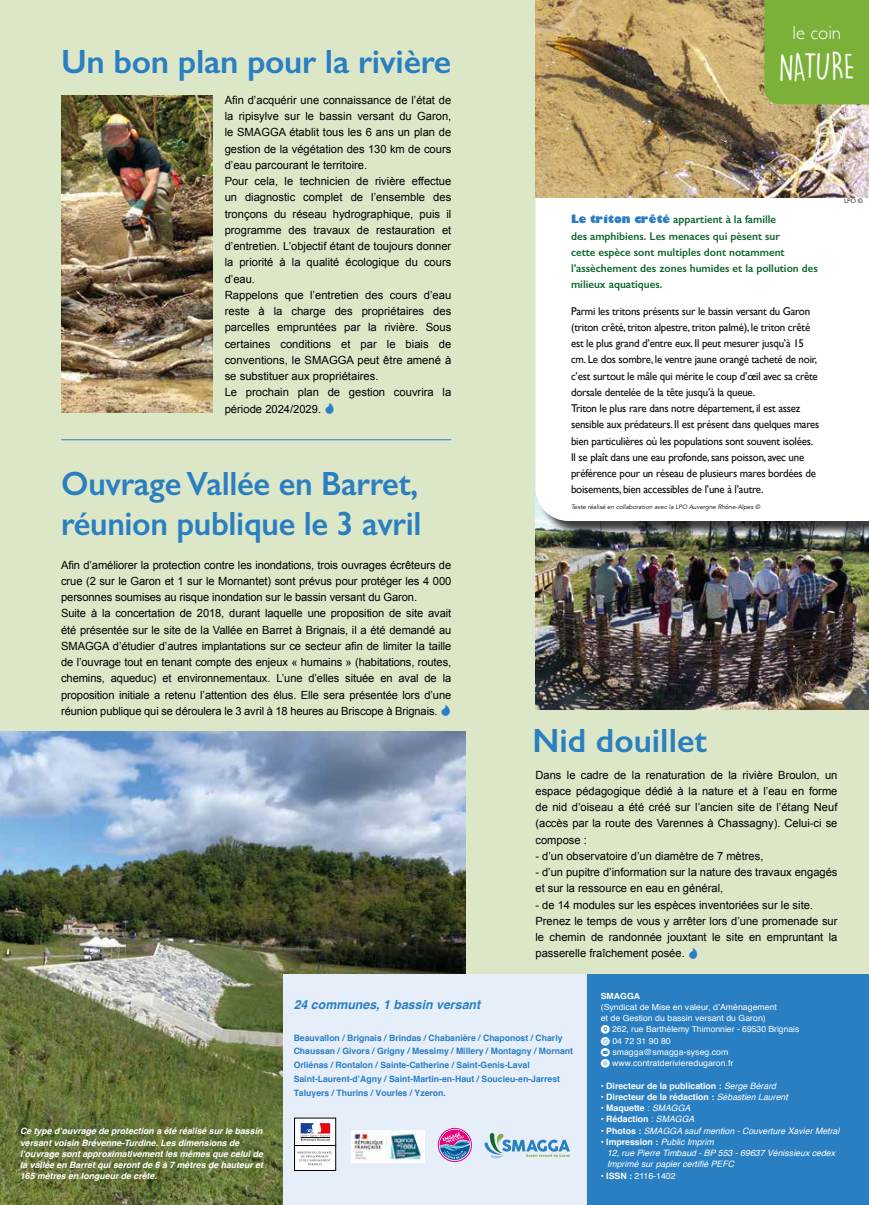
<style>
.page{position:relative;width:869px;height:1205px;background:#fff}
.page>*{position:absolute;margin:0;border:0;box-sizing:border-box;transform-origin:0 0}
.t1{font:35px "DK Lemon Yellow Sun";letter-spacing:-.03em;color:#fff}
.t2{font:600 33.75px/40.5px "Gill Sans";letter-spacing:-.01em;color:#2a7fc2;scale:.96 1}
.t3{font:600 33.75px "Gill Sans";letter-spacing:-.01em;color:#2a7fc2}
.t4{font:300 18.75px "Gill Sans";color:#fff}
.t5{font:italic 700 12.5px "Helvetica";color:#2a7fc2}
.t6{font:11.25px/16.2px "Arial";color:#000}
.t7{font:11.25px/16.2px "Gill Sans";letter-spacing:-.02em;color:#08080b}
.t8{font:600 11.25px/16.2px "Gill Sans";color:#10672f}
.t9{font:700 8.75px/13.8px "Helvetica";color:#2a7fc2}
.t10{font:italic 700 8.75px/11.2px "Helvetica";color:#fff}
.t11{font:italic 8.75px/11.2px "Helvetica";color:#fff}
.t12{font:700 8.75px "Helvetica";color:#fff}
.t13{font:8.75px "Helvetica";color:#fff}
.t14{font:8.38px/11.2px "Helvetica";color:#fff;scale:1.04 1}
.t15{font:700 8.38px "Helvetica";color:#fff;scale:1.04 1}
.t16{font:italic 6.25px "Avenir";color:#000}
.t17{font:6.25px "Avenir";color:#000}
.s1{font-family:"Mostly Waves";color:#2a7fc2}
.s2{font-weight:800;color:#2a7fc2}
.s3{font-family:"Social Media Circled"}
.s4{font-weight:400;font-style:italic}
.s5{font-weight:400}
.s6{font-weight:700;font-style:normal}
.s7{font-weight:700}
</style>
<div class="page">
<div style="left:0;top:0;width:868px;height:974px;background:#dce7c7"></div>
<img style="left:61px;top:96px;width:151px;height:316px">
<hr style="left:61px;top:439px;width:390px;height:1px;background:#2a7fc2">
<img style="left:535px;top:521px;width:333px;height:189px">
<img style="left:0;top:731px;width:465px;height:474px">
<div style="left:283px;top:974px;width:585px;height:231px;background:#e6eefa"></div>
<img style="left:351px;top:1130px;width:73px;height:32px">
<div style="left:294px;top:1145px;width:41px;height:25px;background:#fff"></div>
<div style="left:294px;top:1145px;width:41px;height:25px;border:1px solid #000"></div>
<div style="left:294px;top:1118px;width:41px;height:27px;background:#fff"></div>
<svg style="left:300px;top:1123px;width:30px;height:18px"></svg>
<svg style="left:297px;top:1151px;width:36px;height:14px"></svg>
<svg style="left:484px;top:1133px;width:85px;height:26px"></svg>
<svg style="left:437px;top:1127px;width:35px;height:35px"></svg>
<div style="left:586px;top:974px;width:282px;height:231px;background:#2a7fc2"></div>
<div style="left:537px;top:0;width:331px;height:536px;background:#000;opacity:.75"></div>
<svg style="left:535px;top:197px;width:333px;height:324px"></svg>
<img style="left:535px;top:0;width:333px;height:197px">
<div style="left:764px;top:0;width:104px;height:104px;background:#7bb039"></div>
<h2 class="t3" style="left:61px;top:42px;width:391px">Un bon plan pour la rivière</h2>
<p class="t6" style="left:224px;top:92px;width:228px">Afin d’acquérir une connaissance de l’état de la ripisylve sur le bassin versant du Garon, le SMAGGA établit tous les 6 ans un plan de gestion de la végétation des 130 km de cours d’eau parcourant le territoire.<br>Pour cela, le technicien de rivière effectue un diagnostic complet de l’ensemble des tronçons du réseau hydrographique, puis il programme des travaux de restauration et d’entretien. L’objectif étant de toujours donner la priorité à la qualité écologique du cours d’eau.<br>Rappelons que l’entretien des cours d’eau reste à la charge des propriétaires des parcelles empruntées par la rivière. Sous certaines conditions et par le biais de conventions, le SMAGGA peut être amené à se substituer aux propriétaires.<br>Le prochain plan de gestion couvrira la période 2024/2029. <span class="s1">C</span></p>
<h2 class="t2" style="left:61px;top:463px;width:377px">Ouvrage Vallée en Barret, réunion publique le 3 avril</h2>
<p class="t6" style="left:61px;top:557px;width:391px">Afin d’améliorer la protection contre les inondations, trois ouvrages écrêteurs de crue (2 sur le Garon et 1 sur le Mornantet) sont prévus pour protéger les 4 000 personnes soumises au risque inondation sur le bassin versant du Garon.<br>Suite à la concertation de 2018, durant laquelle une proposition de site avait été présentée sur le site de la Vallée en Barret à Brignais, il a été demandé au SMAGGA d’étudier d’autres implantations sur ce secteur afin de limiter la taille de l’ouvrage tout en tenant compte des enjeux « humains » (habitations, routes, chemins, aqueduc) et environnementaux. L’une d’elles située en aval de la proposition initiale a retenu l’attention des élus. Elle sera présentée lors d’une réunion publique qui se déroulera le 3 avril à 18 heures au Briscope à Brignais. <span class="s1">C</span></p>
<h3 class="t4" style="left:792px;top:18px;width:50px">le coin</h3>
<h1 class="t1" style="left:778px;top:46px;width:78px">NATURE</h1>
<p class="t8" style="left:570px;top:211px;width:248px"><span class="s2">Le triton crêté</span> appartient à la famille<br>des amphibiens. Les menaces qui pèsent sur<br>cette espèce sont multiples dont notamment l’assèchement des zones humides et la pollution des milieux aquatiques.</p>
<p class="t7" style="left:570px;top:303px;width:250px">Parmi les tritons présents sur le bassin versant du Garon (triton crêté, triton alpestre, triton palmé), le triton crêté est le plus grand d’entre eux. Il peut mesurer jusqu’à 15 cm. Le dos sombre, le ventre jaune orangé tacheté de noir, c’est surtout le mâle qui mérite le coup d’œil avec sa crête dorsale dentelée de la tête jusqu’à la queue.<br>Triton le plus rare dans notre département, il est assez sensible aux prédateurs. Il est présent dans quelques mares bien particulières où les populations sont souvent isolées.<br>Il se plaît dans une eau profonde, sans poisson, avec une préférence pour un réseau de plusieurs mares bordées de boisements, bien accessibles de l’une à l’autre.</p>
<p class="t16" style="left:570px;top:503px;width:190px">Texte réalisé en collaboration avec la LPO Auvergne Rhône-Alpes ©</p>
<p class="t17" style="left:843px;top:198px;width:20px">LPO ©</p>
<h2 class="t3" style="left:532px;top:720px;width:176px">Nid douillet</h2>
<p class="t6" style="left:535px;top:766px;width:303px;text-align:justify">Dans le cadre de la renaturation de la rivière Broulon, un espace pédagogique dédié à la nature et à l’eau en forme de nid d’oiseau a été créé sur l’ancien site de l’étang Neuf (accès par la route des Varennes à Chassagny). Celui-ci se compose :</p>
<p class="t6" style="left:535px;top:848px;width:229px">- d’un observatoire d’un diamètre de 7 mètres,</p>
<p class="t6" style="left:535px;top:864px;width:303px">- d’un pupitre d’information sur la nature des travaux engagés et sur la ressource en eau en général,</p>
<p class="t6" style="left:535px;top:896px;width:303px">- de 14 modules sur les espèces inventoriées sur le site.<br>Prenez le temps de vous y arrêter lors d’une promenade sur le chemin de randonnée jouxtant le site en empruntant la passerelle fraîchement posée. <span class="s1">C</span></p>
<p class="t10" style="left:20px;top:1125px;width:244px">Ce type d’ouvrage de protection a été réalisé sur le bassin versant voisin Brévenne-Turdine. Les dimensions de l’ouvrage sont approximativement les mêmes que celui de la vallée en Barret qui seront de 6 à 7 mètres de hauteur et 165 mètres en longueur de crête.</p>
<p class="t5" style="left:293px;top:994px;width:188px">24 communes, 1 bassin versant</p>
<p class="t9" style="left:293px;top:1031px;width:281px">Beauvallon / Brignais / Brindas / Chabanière / Chaponost / Charly Chaussan / Givors / Grigny / Messimy / Millery / Montagny / Mornant Orliénas / Rontalon / Sainte-Catherine / Saint-Genis-Laval Saint-Laurent-d’Agny / Saint-Martin-en-Haut / Soucieu-en-Jarrest Taluyers / Thurins / Vourles / Yzeron.</p>
<p class="t15" style="left:600px;top:989px;width:39px">SMAGGA</p>
<p class="t14" style="left:600px;top:1001px;width:192px">(Syndicat de Mise en valeur, d’Aménagement<br>et de Gestion du bassin versant du Garon)<br><span class="s3">o</span> 262, rue Barthélemy Thimonnier - 69530 Brignais <span class="s3">L</span> 04 72 31 90 80<br><span class="s3">k</span> smagga@smagga-syseg.com<br><span class="s3">K</span> www.contratderivieredugaron.fr</p>
<p class="t12" style="left:600px;top:1078px;width:177px">• Directeur de la publication : <span class="s4">Serge Bérard</span></p>
<p class="t12" style="left:600px;top:1089px;width:188px">• Directeur de la rédaction : <span class="s4">Sébastien Laurent</span></p>
<p class="t12" style="left:600px;top:1101px;width:91px">• Maquette <span class="s5">:</span> <span class="s4">SMAGGA</span></p>
<p class="t12" style="left:600px;top:1112px;width:95px">• Rédaction <span class="s5">:</span> <span class="s4">SMAGGA</span></p>
<p class="t11" style="left:600px;top:1125px;width:240px"><span class="s6">• Photos :</span> SMAGGA sauf mention - Couverture Xavier Metral</p>
<p class="t11" style="left:606px;top:1136px;width:229px;text-indent:-6px"><span class="s6">• Impression :</span> Public Imprim<br>12, rue Pierre Timbaud - BP 553 - 69637 Vénissieux cedex<br>Imprimé sur papier certifié PEFC</p>
<p class="t13" style="left:600px;top:1169px;width:76px"><span class="s7">• ISSN :</span> 2116-1402</p>
</div>
